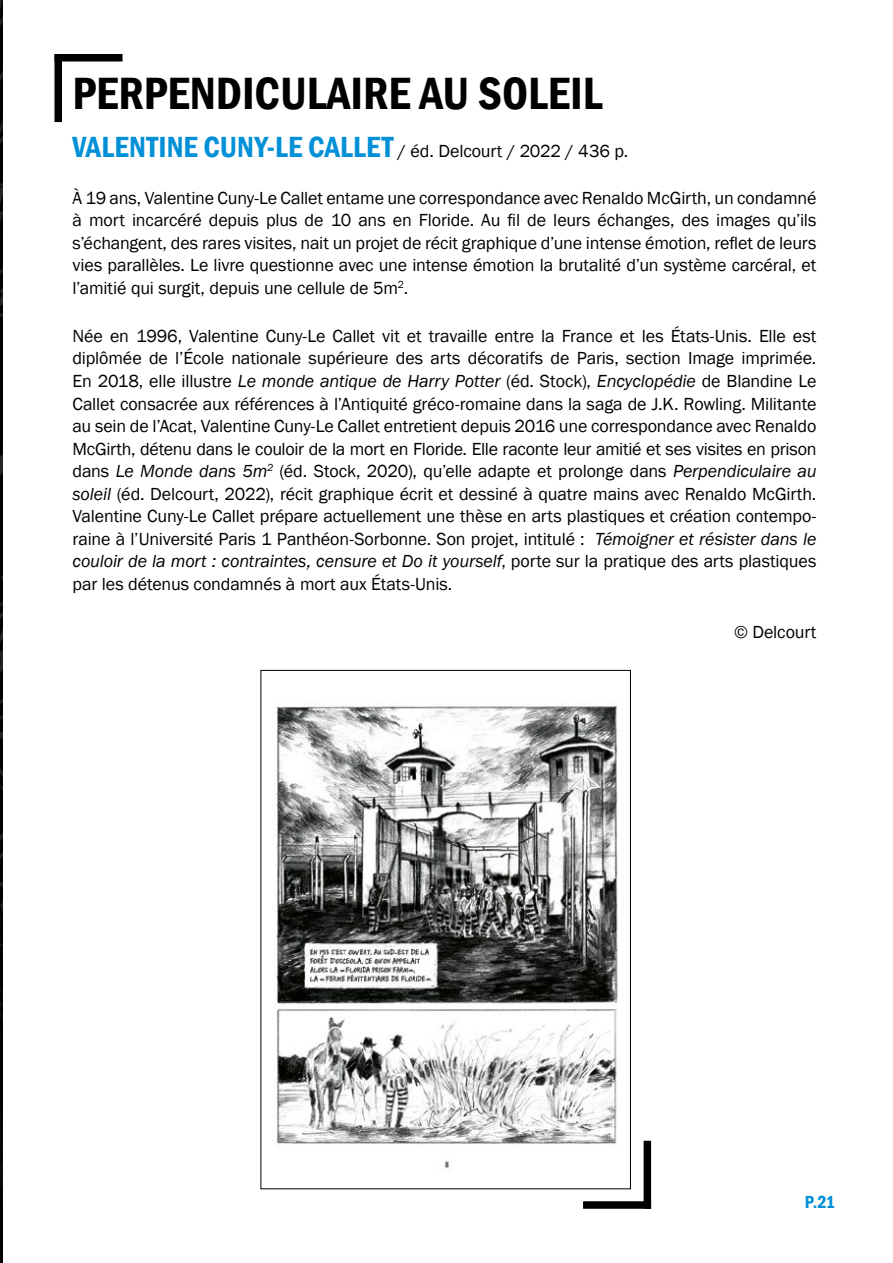
<style>
.page{position:relative;width:893px;height:1263px;background:#fff}
.page>*{position:absolute;margin:0;border:0;box-sizing:border-box;transform-origin:0 0}
.t1{font:600 condensed 46.5px "Franklin Gothic";color:#000}
.t2{font:18px/22.5px "Franklin Gothic";letter-spacing:-.01em;color:#000;text-align:justify}
.t3{font:600 condensed 18px "Franklin Gothic";color:#0090d7}
.s1{font-weight:600;font-stretch:condensed;font-size:30px;color:#0090d7}
.s2{font-style:italic}
</style>
<div class="page">
<div style="left:583px;top:1201px;width:68px;height:8px;background:#000"></div>
<div style="left:644px;top:1141px;width:7px;height:68px;background:#000"></div>
<div style="left:55px;top:54px;width:68px;height:8px;background:#000"></div>
<div style="left:55px;top:54px;width:7px;height:68px;background:#000"></div>
<img style="left:0;top:0;width:3px;height:1263px">
<img style="left:276px;top:705px;width:342px;height:464px">
<h1 class="t1" style="left:72px;top:62px;width:532px">PERPENDICULAIRE AU SOLEIL</h1>
<p class="t2" style="left:72px;top:140px;width:557px"><span class="s1">VALENTINE CUNY-LE CALLET</span> / éd. Delcourt / 2022 / 436 p.</p>
<p class="t2" style="left:72px;top:187px;width:745px">À 19 ans, Valentine Cuny-Le Callet entame une correspondance avec Renaldo McGirth, un condamné à mort incarcéré depuis plus de 10 ans en Floride. Au fil de leurs échanges, des images qu’ils s’échangent, des rares visites, nait un projet de récit graphique d’une intense émotion, reflet de leurs vies parallèles. Le livre questionne avec une intense émotion la brutalité d’un système carcéral, et l’amitié qui surgit, depuis une cellule de 5m<sup>2</sup>.</p>
<p class="t2" style="left:72px;top:325px;width:745px">Née en 1996, Valentine Cuny-Le Callet vit et travaille entre la France et les États-Unis. Elle est diplômée de l’École nationale supérieure des arts décoratifs de Paris, section Image imprimée.<br>En 2018, elle illustre <span class="s2">Le monde antique de Harry Potter</span> (éd. Stock), <span class="s2">Encyclopédie</span> de Blandine Le Callet consacrée aux références à l’Antiquité gréco-romaine dans la saga de J.K. Rowling. Militante au sein de l’Acat, Valentine Cuny-Le Callet entretient depuis 2016 une correspondance avec Renaldo McGirth, détenu dans le couloir de la mort en Floride. Elle raconte leur amitié et ses visites en prison dans <span class="s2">Le Monde dans 5m</span><sup>2</sup> (éd. Stock, 2020), qu’elle adapte et prolonge dans <span class="s2">Perpendiculaire au soleil</span> (éd. Delcourt, 2022), récit graphique écrit et dessiné à quatre mains avec Renaldo McGirth.<br>Valentine Cuny-Le Callet prépare actuellement une thèse en arts plastiques et création contempo&shy;raine à l’Université Paris 1 Panthéon-Sorbonne. Son projet, intitulé : <span class="s2">Témoigner et résister dans le couloir de la mort : contraintes, censure et Do it yourself</span>, porte sur la pratique des arts plastiques par les détenus condamnés à mort aux États-Unis.</p>
<p class="t2" style="left:734px;top:621px;width:84px">© Delcourt</p>
<p class="t3" style="left:805px;top:1190px;width:32px">P.21</p>
</div>
